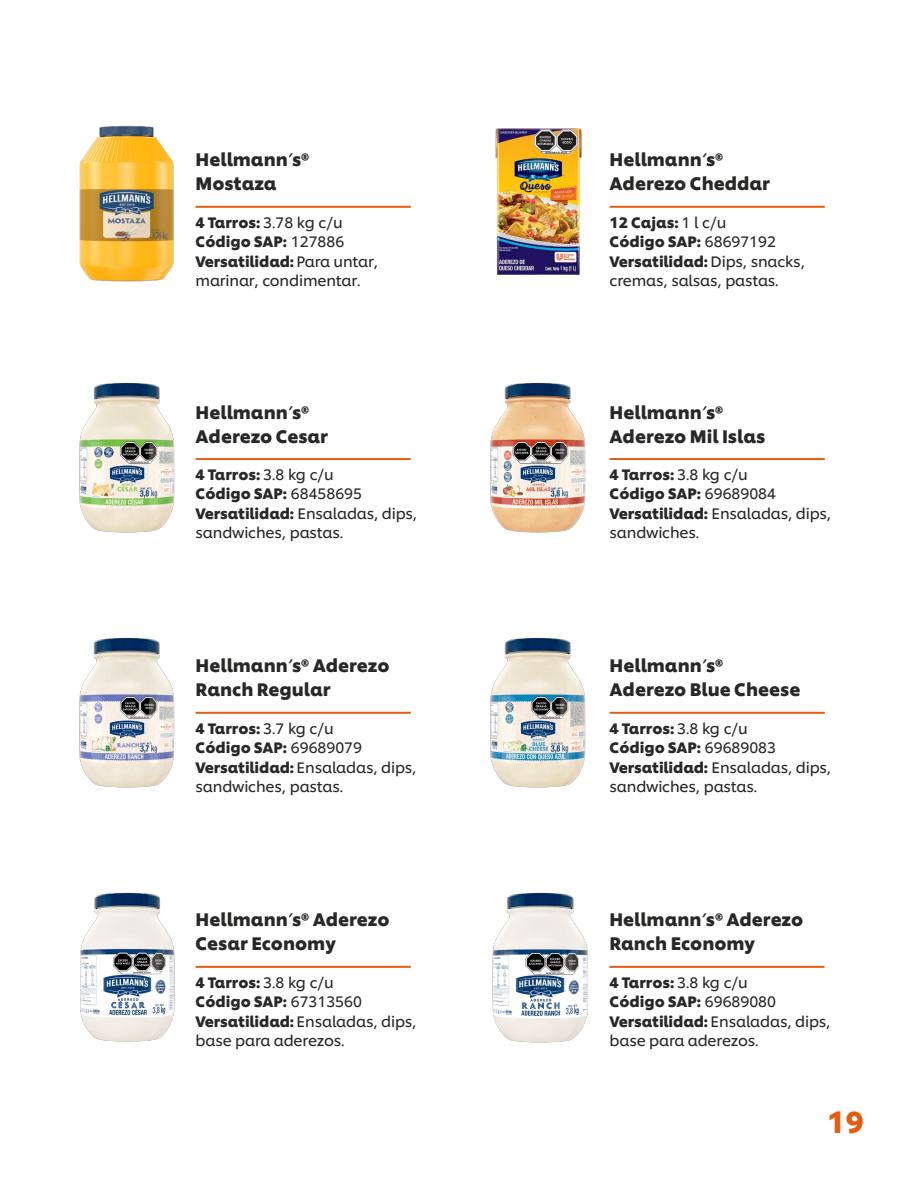
<style>
.page{position:relative;width:918px;height:1188px;background:#fff}
.page>*{position:absolute;margin:0;border:0;box-sizing:border-box;transform-origin:0 0}
.t1{font:700 30px "Unilever Shilling";color:#e75b0e}
.t2{font:700 18px/24px "Unilever Shilling";color:#282827}
.t3{font:15px/19.5px "Unilever Shilling";letter-spacing:-.01em;color:#282827}
.s1{font-weight:400;font-style:italic}
.s2{font-weight:700}
</style>
<div class="page">
<hr style="left:196px;top:206px;width:215px;height:2px;background:#e95b0c">
<hr style="left:610px;top:206px;width:215px;height:2px;background:#e95b0c">
<img style="left:79px;top:125px;width:95px;height:157px">
<img style="left:495px;top:128px;width:123px;height:147px">
<hr style="left:196px;top:458px;width:215px;height:2px;background:#e95b0c">
<hr style="left:610px;top:458px;width:215px;height:2px;background:#e95b0c">
<img style="left:79px;top:382px;width:127px;height:151px">
<img style="left:490px;top:382px;width:128px;height:151px">
<hr style="left:196px;top:712px;width:215px;height:2px;background:#e95b0c">
<hr style="left:610px;top:712px;width:215px;height:2px;background:#e95b0c">
<img style="left:79px;top:637px;width:127px;height:151px">
<img style="left:490px;top:637px;width:128px;height:151px">
<hr style="left:196px;top:966px;width:215px;height:2px;background:#e95b0c">
<hr style="left:609px;top:966px;width:216px;height:2px;background:#e95b0c">
<img style="left:80px;top:892px;width:126px;height:150px">
<img style="left:492px;top:892px;width:128px;height:151px">
<p class="t2" style="left:196px;top:146px;width:115px">Hellmann<span class="s1">’</span>s®<br>Mostaza</p>
<p class="t2" style="left:610px;top:146px;width:162px">Hellmann<span class="s1">’</span>s®<br>Aderezo Cheddar</p>
<p class="t3" style="left:196px;top:211px;width:184px"><span class="s2">4 Tarros:</span> 3.78 kg c/u<br><span class="s2">Código SAP:</span> 127886<br><span class="s2">Versatilidad:</span> Para untar, marinar, condimentar.</p>
<p class="t3" style="left:610px;top:211px;width:197px"><span class="s2">12 Cajas:</span> 1 l c/u<br><span class="s2">Código SAP:</span> 68697192<br><span class="s2">Versatilidad:</span> Dips, snacks, cremas, salsas, pastas.</p>
<p class="t2" style="left:196px;top:398px;width:134px">Hellmann<span class="s1">’</span>s®<br>Aderezo Cesar</p>
<p class="t2" style="left:610px;top:398px;width:157px">Hellmann<span class="s1">’</span>s®<br>Aderezo Mil Islas</p>
<p class="t3" style="left:196px;top:463px;width:223px"><span class="s2">4 Tarros:</span> 3.8 kg c/u<br><span class="s2">Código SAP:</span> 68458695<br><span class="s2">Versatilidad:</span> Ensaladas, dips, sandwiches, pastas.</p>
<p class="t3" style="left:610px;top:463px;width:223px"><span class="s2">4 Tarros:</span> 3.8 kg c/u<br><span class="s2">Código SAP:</span> 69689084<br><span class="s2">Versatilidad:</span> Ensaladas, dips, sandwiches.</p>
<p class="t2" style="left:196px;top:652px;width:195px">Hellmann<span class="s1">’</span>s® Aderezo<br>Ranch Regular</p>
<p class="t2" style="left:610px;top:652px;width:192px">Hellmann<span class="s1">’</span>s®<br>Aderezo Blue Cheese</p>
<p class="t3" style="left:196px;top:717px;width:222px"><span class="s2">4 Tarros:</span> 3.7 kg c/u<br><span class="s2">Código SAP:</span> 69689079<br><span class="s2">Versatilidad:</span> Ensaladas, dips, sandwiches, pastas.</p>
<p class="t3" style="left:610px;top:717px;width:223px"><span class="s2">4 Tarros:</span> 3.8 kg c/u<br><span class="s2">Código SAP:</span> 69689083<br><span class="s2">Versatilidad:</span> Ensaladas, dips, sandwiches, pastas.</p>
<p class="t2" style="left:196px;top:906px;width:195px">Hellmann<span class="s1">’</span>s® Aderezo<br>Cesar Economy</p>
<p class="t2" style="left:609px;top:906px;width:195px">Hellmann<span class="s1">’</span>s® Aderezo<br>Ranch Economy</p>
<p class="t3" style="left:196px;top:971px;width:222px"><span class="s2">4 Tarros:</span> 3.8 kg c/u<br><span class="s2">Código SAP:</span> 67313560<br><span class="s2">Versatilidad:</span> Ensaladas, dips, base para aderezos.</p>
<p class="t3" style="left:610px;top:971px;width:222px"><span class="s2">4 Tarros:</span> 3.8 kg c/u<br><span class="s2">Código SAP:</span> 69689080<br><span class="s2">Versatilidad:</span> Ensaladas, dips, base para aderezos.</p>
<h1 class="t1" style="left:827px;top:1099px;width:39px">19</h1>
</div>
